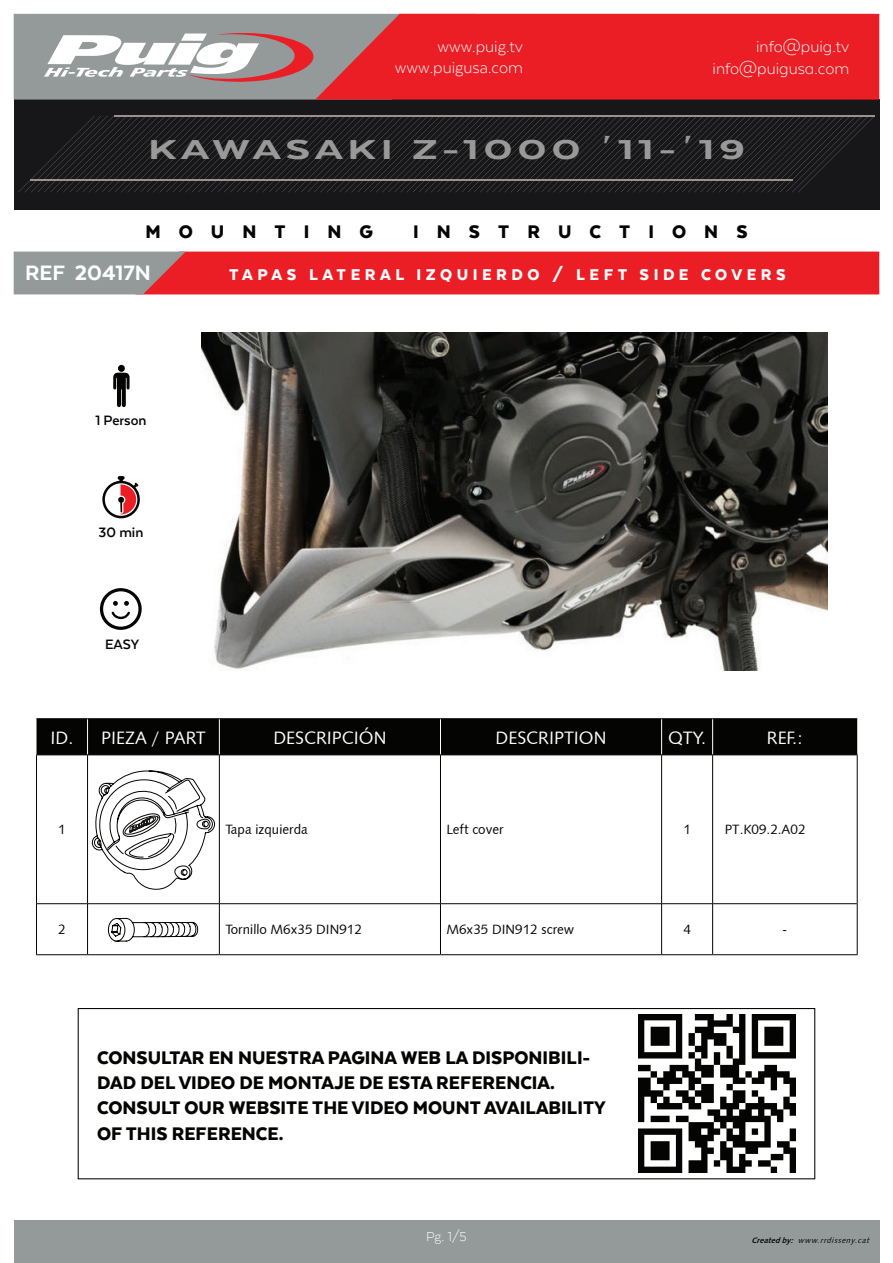
<style>
.page{position:relative;width:893px;height:1263px;background:#fff}
.page>*{position:absolute;margin:0;border:0;box-sizing:border-box;transform-origin:0 0}
.t1{font:800 31.5px "Texta";letter-spacing:.1em;color:#999;scale:1.5 1}
.t2{font:800 24px "Texta";color:#fff}
.t3{font:900 21px/25.2px "Texta";color:#040503}
.t4{font:900 21px "Texta";letter-spacing:.86em;color:#040503}
.t5{font:18px "Humanist 531 BT Roman A";color:#fff}
.t6{font:900 18px "Texta";letter-spacing:.25em;color:#fff}
.t7{font:300 18px/21.6px "Texta Alt";color:#fff;text-align:right}
.t8{font:300 18px/21.6px "Texta";color:#fff;text-align:right}
.t9{font:700 15.6px "Texta Alt";color:#040503}
.t10{font:300 15px "Texta";color:#fff}
.t11{font:13.5px "Humanist 531 BT Roman A";color:#040503}
.t12{font:italic 7.8px "Humanist 531 BT Roman A";color:#040503}
.s1{font-family:"Humanist 531 BT Roman A";font-weight:400}
.s2{font-family:"Humanist 531 BT Bold A"}
</style>
<div class="page">
<div style="left:37px;top:719px;width:820px;height:35px;background:#040503"></div>
<hr style="left:87px;top:719px;width:1px;height:35px;background:#fff">
<hr style="left:219px;top:719px;width:1px;height:35px;background:#fff">
<hr style="left:440px;top:719px;width:1px;height:35px;background:#fff">
<hr style="left:661px;top:719px;width:1px;height:35px;background:#fff">
<hr style="left:712px;top:719px;width:1px;height:35px;background:#fff">
<hr style="left:37px;top:718px;width:51px;height:1px;background:#040503">
<hr style="left:88px;top:718px;width:131px;height:1px;background:#040503">
<hr style="left:219px;top:718px;width:221px;height:1px;background:#040503">
<hr style="left:440px;top:718px;width:222px;height:1px;background:#040503">
<hr style="left:662px;top:718px;width:51px;height:1px;background:#040503">
<hr style="left:713px;top:718px;width:144px;height:1px;background:#040503">
<hr style="left:36px;top:754px;width:52px;height:1px;background:#040503">
<hr style="left:88px;top:754px;width:131px;height:1px;background:#040503">
<hr style="left:219px;top:754px;width:221px;height:1px;background:#040503">
<hr style="left:440px;top:754px;width:222px;height:1px;background:#040503">
<hr style="left:662px;top:754px;width:51px;height:1px;background:#040503">
<hr style="left:713px;top:754px;width:145px;height:1px;background:#040503">
<hr style="left:87px;top:755px;width:1px;height:148px;background:#040503">
<hr style="left:219px;top:755px;width:1px;height:148px;background:#040503">
<hr style="left:440px;top:755px;width:1px;height:148px;background:#040503">
<hr style="left:661px;top:755px;width:1px;height:148px;background:#040503">
<hr style="left:712px;top:755px;width:1px;height:148px;background:#040503">
<hr style="left:87px;top:904px;width:1px;height:50px;background:#040503">
<hr style="left:219px;top:904px;width:1px;height:50px;background:#040503">
<hr style="left:440px;top:904px;width:1px;height:50px;background:#040503">
<hr style="left:661px;top:904px;width:1px;height:50px;background:#040503">
<hr style="left:712px;top:904px;width:1px;height:50px;background:#040503">
<hr style="left:37px;top:903px;width:51px;height:1px;background:#040503">
<hr style="left:88px;top:903px;width:131px;height:1px;background:#040503">
<hr style="left:219px;top:903px;width:221px;height:1px;background:#040503">
<hr style="left:440px;top:903px;width:222px;height:1px;background:#040503">
<hr style="left:662px;top:903px;width:51px;height:1px;background:#040503">
<hr style="left:713px;top:903px;width:144px;height:1px;background:#040503">
<hr style="left:36px;top:755px;width:1px;height:149px;background:#040503">
<hr style="left:36px;top:904px;width:1px;height:50px;background:#040503">
<hr style="left:36px;top:954px;width:52px;height:1px;background:#040503">
<hr style="left:88px;top:954px;width:131px;height:1px;background:#040503">
<hr style="left:219px;top:954px;width:221px;height:1px;background:#040503">
<hr style="left:440px;top:954px;width:222px;height:1px;background:#040503">
<hr style="left:662px;top:954px;width:51px;height:1px;background:#040503">
<hr style="left:713px;top:954px;width:145px;height:1px;background:#040503">
<hr style="left:857px;top:755px;width:1px;height:149px;background:#040503">
<hr style="left:857px;top:904px;width:1px;height:50px;background:#040503">
<svg style="left:92px;top:770px;width:123px;height:119px"></svg>
<svg style="left:108px;top:918px;width:91px;height:23px"></svg>
<div style="left:78px;top:1008px;width:737px;height:171px;border:1px solid #040503"></div>
<img style="left:638px;top:1015px;width:158px;height:157px">
<div style="left:14px;top:99px;width:865px;height:110px;background:#171719"></div>
<hr style="left:114px;top:115px;width:761px;height:1px;background:#99918c">
<svg style="left:18px;top:116px;width:857px;height:76px"></svg>
<div style="left:476px;top:14px;width:403px;height:86px;background:#eb1e26"></div>
<svg style="left:14px;top:14px;width:462px;height:86px;background:#b98284"></svg>
<div style="left:14px;top:1220px;width:865px;height:43px;background:#949a99"></div>
<svg style="left:14px;top:252px;width:865px;height:42px;background:#dc3339"></svg>
<img style="left:202px;top:332px;width:625px;height:339px">
<svg style="left:113px;top:365px;width:17px;height:42px"></svg>
<svg style="left:102px;top:476px;width:38px;height:42px"></svg>
<svg style="left:100px;top:588px;width:42px;height:42px"></svg>
<p class="t8" style="left:395px;top:35px;width:130px">www.puig.tv www.puigusa.com</p>
<p class="t7" style="left:712px;top:36px;width:138px">info@puig.tv info@puigusa.com</p>
<h1 class="t1" style="left:148px;top:133px;width:400px">KAWASAKI Z-1000 <span class="s1">’</span>11-<span class="s1">’</span>19</h1>
<p class="t4" style="left:145px;top:221px;width:229px">MOUNTING</p>
<p class="t4" style="left:413px;top:221px;width:336px">INSTRUCTIONS</p>
<p class="t2" style="left:25px;top:260px;width:127px">REF 20417N</p>
<p class="t6" style="left:229px;top:265px;width:558px">TAPAS LATERAL IZQUIERDO / LEFT SIDE COVERS</p>
<p class="t9" style="left:95px;top:413px;width:53px">1 Person</p>
<p class="t9" style="left:99px;top:525px;width:46px">30 min</p>
<p class="t9" style="left:105px;top:636px;width:35px">EASY</p>
<p class="t5" style="left:51px;top:726px;width:157px">ID. PIEZA / PART</p>
<p class="t5" style="left:273px;top:726px;width:115px">DESCRIPCIÓN</p>
<p class="t5" style="left:495px;top:726px;width:113px">DESCRIPTION</p>
<p class="t5" style="left:668px;top:726px;width:39px">QTY.</p>
<p class="t5" style="left:767px;top:726px;width:38px">REF.:</p>
<p class="t11" style="left:58px;top:821px;width:9px">1</p>
<p class="t11" style="left:225px;top:821px;width:84px">Tapa izquierda</p>
<p class="t11" style="left:446px;top:821px;width:59px">Left cover</p>
<p class="t11" style="left:683px;top:821px;width:9px">1</p>
<p class="t11" style="left:725px;top:821px;width:82px">PT.K09.2.A02</p>
<p class="t11" style="left:58px;top:921px;width:9px">2</p>
<p class="t11" style="left:225px;top:921px;width:138px">Tornillo M6x35 DIN912</p>
<p class="t11" style="left:446px;top:921px;width:129px">M6x35 DIN912 screw</p>
<p class="t11" style="left:683px;top:921px;width:9px">4</p>
<p class="t11" style="left:782px;top:921px;width:7px">-</p>
<p class="t3" style="left:97px;top:1045px;width:510px">CONSULTAR EN NUESTRA PAGINA WEB LA DISPONIBILI-DAD DEL VIDEO DE MONTAJE DE ESTA REFERENCIA.<br>CONSULT OUR WEBSITE THE VIDEO MOUNT AVAILABILITY OF THIS REFERENCE.</p>
<p class="t10" style="left:426px;top:1228px;width:42px">Pg. 1/5</p>
<p class="t12" style="left:751px;top:1235px;width:122px"><span class="s2">Createdby:</span> www.rrdisseny.cat</p>
</div>
